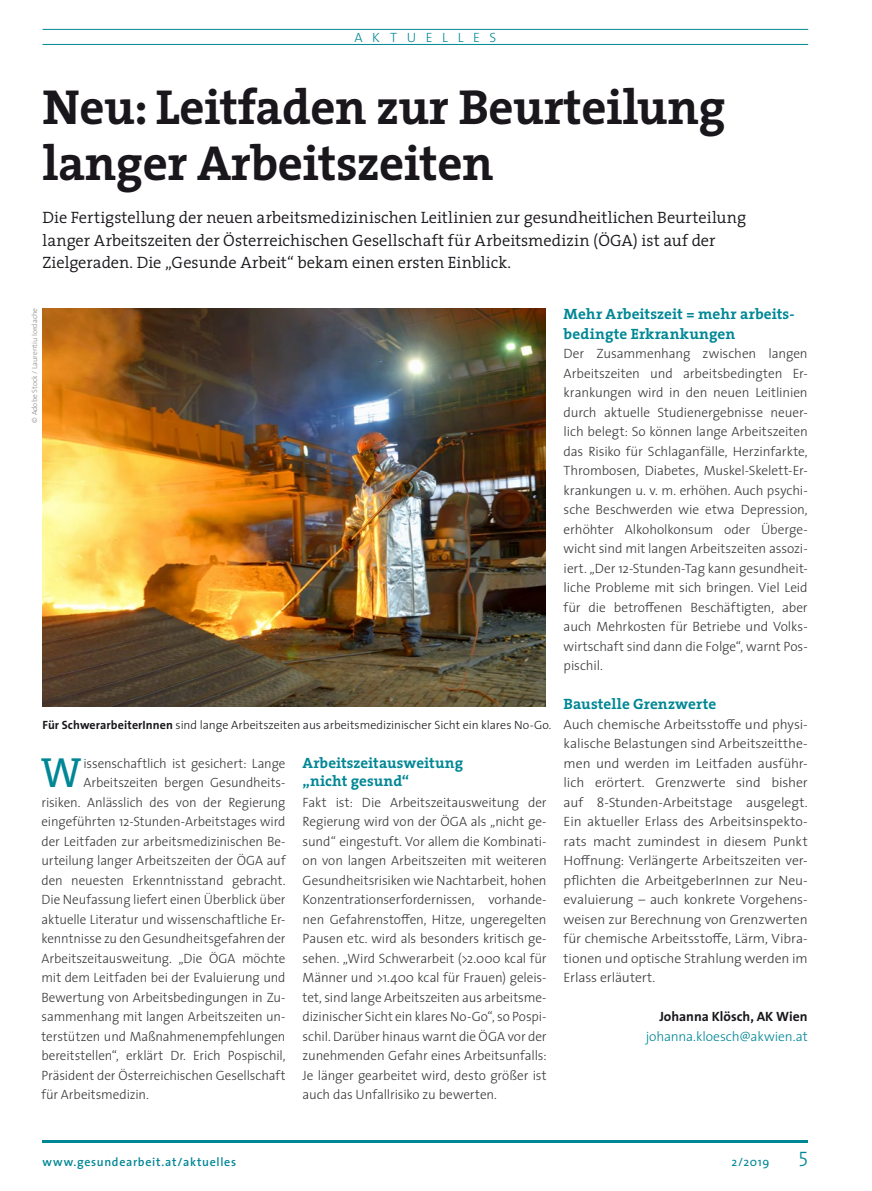
<style>
.page{position:relative;width:872px;height:1191px;background:#fff}
.page>*{position:absolute;margin:0;border:0;box-sizing:border-box;transform-origin:0 0}
.t1{font:700 49.5px/55.5px "The Serif";letter-spacing:-.01em;color:#1a171c}
.t2{font:42.45px "The Serif";color:#008795}
.t3{font:21px "The Serif Light Caps";color:#008795}
.t4{font:300 16.5px/22.5px "The Serif";color:#1a171c}
.t5{font:700 15px/18px "The Serif";letter-spacing:.005em;color:#008795}
.t6{font:300 13.5px/19.5px "The Sans";letter-spacing:-.005em;color:#38373a;text-align:justify}
.t7{font:300 13.5px "The Sans";letter-spacing:-.005em;color:#008795}
.t8{font:700 13.5px "The Sans";color:#1a171c}
.t9{font:300 13.5px "The Sans";letter-spacing:.72em;color:#008795}
.t10{font:300 12px "The Sans";letter-spacing:-.005em;color:#1a171c}
.t11{font:600 12px "The Sans";letter-spacing:.06em;color:#008795}
.t12{font:12px "The Sans";color:#008795}
.t13{font:300 7.5px "The Sans";color:#888785}
.s1{font-weight:700}
</style>
<div class="page">
<hr style="left:43px;top:1140px;width:765px;height:2px;background:#008795">
<hr style="left:43px;top:29px;width:765px;height:1px;background:#008795">
<hr style="left:43px;top:44px;width:765px;height:1px;background:#008795">
<img style="left:43px;top:308px;width:502px;height:398px">
<p class="t9" style="left:354px;top:26px;width:143px">AKTUELLES</p>
<h1 class="t1" style="left:43px;top:78px;width:684px">Neu: Leitfaden zur Beurteilung langer Arbeitszeiten</h1>
<p class="t4" style="left:43px;top:206px;width:705px">Die Fertigstellung der neuen arbeitsmedizinischen Leitlinien zur gesundheitlichen Beurteilung langer Arbeitszeiten der Österreichischen Gesellschaft für Arbeitsmedizin (ÖGA) ist auf der<br>Zielgeraden. Die „Gesunde Arbeit“ bekam einen ersten Einblick.</p>
<p class="t13" style="left:28px;top:422px;width:116px;rotate:-90deg">© Adobe Stock / Laurentiu Iordache</p>
<p class="t10" style="left:43px;top:715px;width:510px"><span class="s1">Für SchwerarbeiterInnen</span> sind lange Arbeitszeiten aus arbeitsmedizinischer Sicht ein klares No-Go.</p>
<h2 class="t2" style="left:41px;top:737px;width:42px">W</h2>
<p class="t6" style="left:83px;top:753px;width:204px">issenschaftlich ist gesichert: Lange</p>
<p class="t6" style="left:83px;top:772px;width:204px">Arbeitszeiten bergen Gesundheits-</p>
<p class="t6" style="left:41px;top:792px;width:245px">risiken. Anlässlich des von der Regierung</p>
<p class="t6" style="left:41px;top:811px;width:245px">eingeführten 12-Stunden-Arbeitstages wird</p>
<p class="t6" style="left:41px;top:831px;width:245px">der Leitfaden zur arbeitsmedizinischen Be-</p>
<p class="t6" style="left:41px;top:850px;width:245px">urteilung langer Arbeitszeiten der ÖGA auf</p>
<p class="t6" style="left:41px;top:870px;width:245px">den neuesten Erkenntnisstand gebracht.</p>
<p class="t6" style="left:41px;top:889px;width:246px">Die Neufassung liefert einen Überblick über</p>
<p class="t6" style="left:41px;top:909px;width:245px">aktuelle Literatur und wissenschaftliche Er-</p>
<p class="t6" style="left:41px;top:928px;width:245px">kenntnisse zu den Gesundheitsgefahren der</p>
<p class="t6" style="left:41px;top:948px;width:245px">Arbeitszeitausweitung. „Die ÖGA möchte</p>
<p class="t6" style="left:41px;top:967px;width:246px">mit dem Leitfaden bei der Evaluierung und</p>
<p class="t6" style="left:41px;top:987px;width:245px">Bewertung von Arbeitsbedingungen in Zu-</p>
<p class="t6" style="left:41px;top:1006px;width:245px">sammenhang mit langen Arbeitszeiten un-</p>
<p class="t6" style="left:41px;top:1026px;width:245px">terstützen und Maßnahmenempfehlungen</p>
<p class="t6" style="left:41px;top:1045px;width:245px">bereitstellen“, erklärt Dr. Erich Pospischil,</p>
<p class="t6" style="left:41px;top:1065px;width:245px">Präsident der Österreichischen Gesellschaft</p>
<p class="t6" style="left:41px;top:1084px;width:109px">für Arbeitsmedizin.</p>
<p class="t5" style="left:302px;top:753px;width:162px">Arbeitszeitausweitung „nicht gesund“</p>
<p class="t6" style="left:302px;top:792px;width:246px">Fakt ist: Die Arbeitszeitausweitung der Regierung wird von der ÖGA als „nicht ge&shy;sund“ eingestuft. Vor allem die Kombinati&shy;on von langen Arbeitszeiten mit weiteren Gesundheitsrisiken wie Nachtarbeit, hohen Konzentrationserfordernissen, vorhande&shy;nen Gefahrenstoffen, Hitze, ungeregelten Pausen etc. wird als besonders kritisch ge&shy;sehen. „Wird Schwerarbeit (&gt;2.000 kcal für Männer und &gt;1.400 kcal für Frauen) geleis&shy;tet, sind lange Arbeitszeiten aus arbeitsme&shy;dizinischer Sicht ein klares No-Go“, so Pospi&shy;schil. Darüber hinaus warnt die ÖGA vor der zunehmenden Gefahr eines Arbeitsunfalls:<br>Je länger gearbeitet wird, desto größer ist auch das Unfallrisiko zu bewerten.</p>
<p class="t5" style="left:563px;top:304px;width:232px;line-height:19.5px">Mehr Arbeitszeit = mehr arbeits&shy;bedingte Erkrankungen</p>
<p class="t6" style="left:563px;top:343px;width:246px">Der Zusammenhang zwischen langen Arbeitszeiten und arbeitsbedingten Er&shy;krankungen wird in den neuen Leitlinien durch aktuelle Studienergebnisse neuer&shy;lich belegt: So können lange Arbeitszeiten das Risiko für Schlaganfälle, Herzinfarkte, Thrombosen, Diabetes, Muskel-Skelett-Er&shy;krankungen u. v. m. erhöhen. Auch psychi&shy;sche Beschwerden wie etwa Depression, erhöhter Alkoholkonsum oder Überge&shy;wicht sind mit langen Arbeitszeiten assozi&shy;iert. „Der 12-Stunden-Tag kann gesundheit&shy;liche Probleme mit sich bringen. Viel Leid für die betroffenen Beschäftigten, aber auch Mehrkosten für Betriebe und Volks&shy;wirtschaft sind dann die Folge“, warnt Pos&shy;pischil.</p>
<p class="t5" style="left:563px;top:695px;width:154px">Baustelle Grenzwerte</p>
<p class="t6" style="left:563px;top:714px;width:245px">Auch chemische Arbeitsstoffe und physi&shy;kalische Belastungen sind Arbeitszeitthe&shy;men und werden im Leitfaden ausführ&shy;lich erörtert. Grenzwerte sind bisher auf 8-Stunden-Arbeitstage ausgelegt.<br>Ein aktueller Erlass des Arbeitsinspekto&shy;rats macht zumindest in diesem Punkt Hoffnung: Verlängerte Arbeitszeiten ver&shy;pflichten die ArbeitgeberInnen zur Neu&shy;evaluierung – auch konkrete Vorgehens&shy;weisen zur Berechnung von Grenzwerten für chemische Arbeitsstoffe, Lärm, Vibra&shy;tionen und optische Strahlung werden im Erlass erläutert.</p>
<p class="t8" style="left:659px;top:1005px;width:150px">Johanna Klösch, AK Wien</p>
<p class="t7" style="left:646px;top:1025px;width:163px">johanna.kloesch@akwien.at</p>
<p class="t11" style="left:43px;top:1151px;width:195px">www.gesundearbeit.at/aktuelles</p>
<p class="t12" style="left:731px;top:1151px;width:40px">2/2019</p>
<h3 class="t3" style="left:798px;top:1141px;width:11px">5</h3>
</div>
